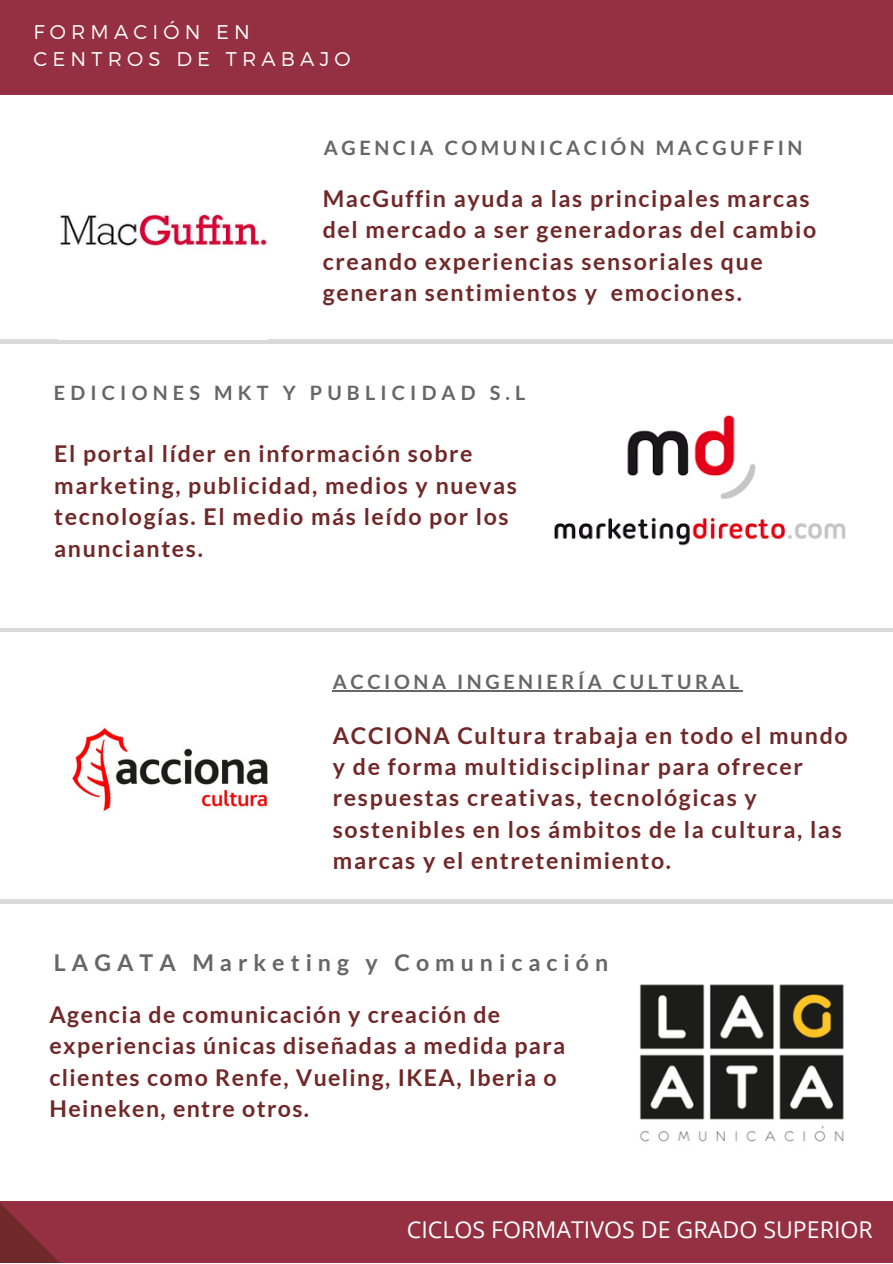
<style>
.page{position:relative;width:893px;height:1264px;background:#fff}
.page>*{position:absolute;margin:0;border:0;box-sizing:border-box;transform-origin:0 0}
.t1{font:700 23.1px/31.5px "Lato";letter-spacing:.07em;color:#702828}
.t2{font:23.1px "Open Sans";color:#fff}
.t3{font:700 23.1px "Lato";letter-spacing:.26em;color:#666}
.t4{font:700 19.8px "Lato";letter-spacing:.18em;color:#666}
.t5{font:300 19.8px/27px "Montserrat";letter-spacing:.26em;color:#fff}
.t6{font:700 19.8px "Lato";letter-spacing:.26em;color:#666}
</style>
<div class="page">
<div style="left:0;top:1200px;width:892px;height:62px;background:#953042"></div>
<div style="left:0;top:0;width:892px;height:95px;background:#953042"></div>
<svg style="left:0;top:1200px;width:156px;height:62px"></svg>
<hr style="left:0;top:339px;width:892px;height:4px;background:#d9d9d9">
<hr style="left:0;top:899px;width:892px;height:4px;background:#d9d9d9">
<hr style="left:0;top:628px;width:892px;height:3px;background:#d9d9d9">
<img style="left:60px;top:214px;width:207px;height:34px">
<img style="left:554px;top:415px;width:292px;height:131px">
<img style="left:640px;top:984px;width:204px;height:158px">
<img style="left:72px;top:727px;width:196px;height:85px">
<hr style="left:333px;top:690px;width:410px;height:1px;background:#666">
<p class="t5" style="left:33px;top:18px;width:318px">FORMACIÓN EN<br>CENTROS DE TRABAJO</p>
<p class="t4" style="left:324px;top:136px;width:480px">AGENCIA COMUNICACIÓN MACGUFFIN</p>
<p class="t1" style="left:323px;top:182px;width:495px">MacGuffin ayuda a las principales marcas del mercado a ser generadoras del cambio creando experiencias sensoriales que generan sentimientos y emociones.</p>
<p class="t6" style="left:54px;top:381px;width:473px">EDICIONES MKT Y PUBLICIDAD S.L</p>
<p class="t1" style="left:54px;top:437px;width:464px">El portal líder en información sobre marketing, publicidad, medios y nuevas tecnologías. El medio más leído por los anunciantes.</p>
<p class="t4" style="left:333px;top:669px;width:408px">ACCIONA INGENIERÍA CULTURAL</p>
<p class="t1" style="left:333px;top:718px;width:516px">ACCIONA Cultura trabaja en todo el mundo y de forma multidisciplinar para ofrecer respuestas creativas, tecnológicas y sostenibles en los ámbitos de la cultura, las marcas y el entretenimiento.</p>
<p class="t3" style="left:54px;top:947px;width:555px">LAGATA Marketing y Comunicación</p>
<p class="t1" style="left:49px;top:998px;width:517px">Agencia de comunicación y creación de experiencias únicas diseñadas a medida para clientes como Renfe, Vueling, IKEA, Iberia o Heineken, entre otros.</p>
<p class="t2" style="left:407px;top:1213px;width:467px">CICLOS FORMATIVOS DE GRADO SUPERIOR</p>
</div>
